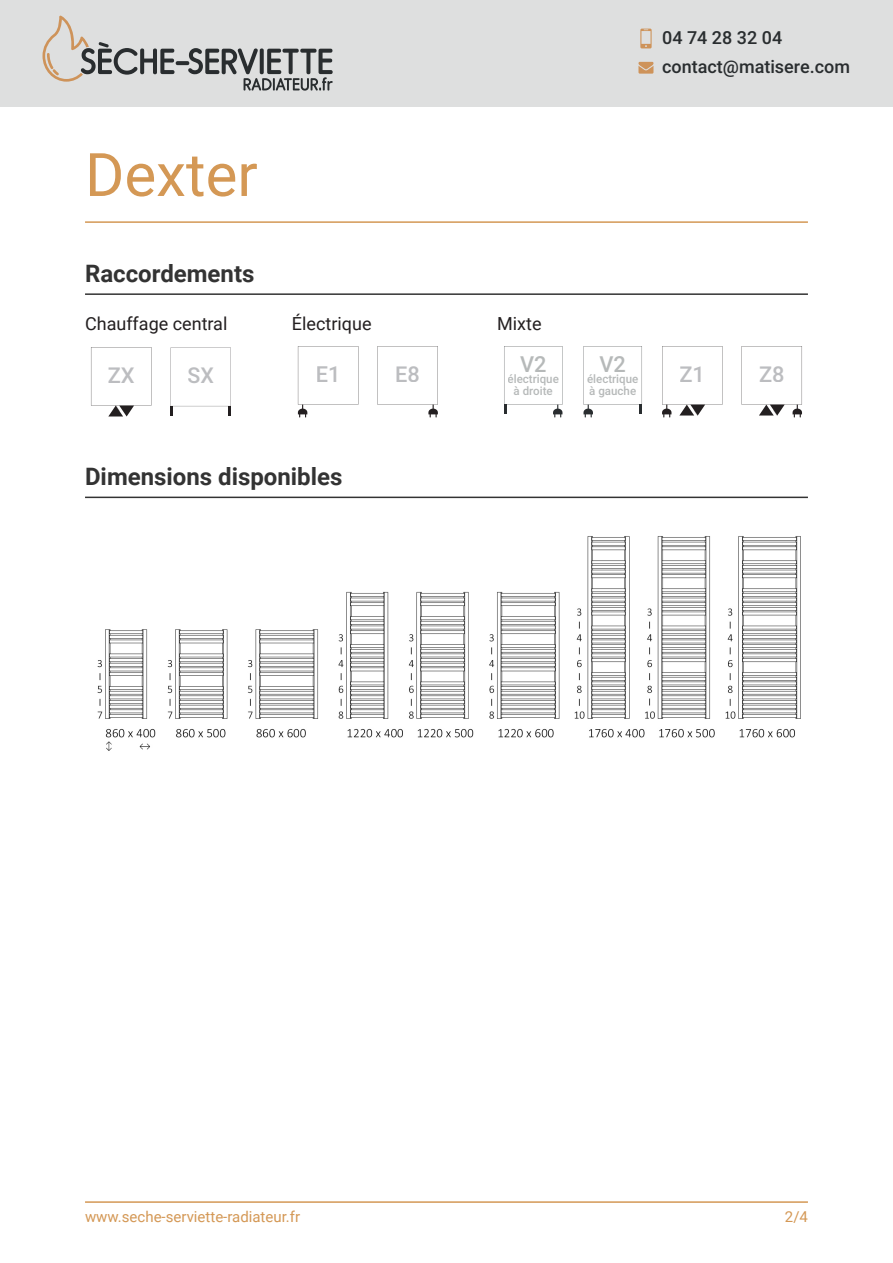
<style>
.page{position:relative;width:893px;height:1263px;background:#fff}
.page>*{position:absolute;margin:0;border:0;box-sizing:border-box;transform-origin:0 0}
.t1{font:60px "Roboto";color:#d49855}
.t2{font:700 24px "Roboto";color:#333}
.t3{font:500 22.05px "Roboto";color:#b6b9b9}
.t4{font:500 22.05px "Roboto";color:#bcbdc0}
.t5{font:500 21.9px "Roboto";color:#bcbdc0}
.t6{font:18px "Roboto";color:#231f20}
.t7{font:500 18px/29.2px "Roboto";color:#292d2f}
.t8{font:15px "Roboto";color:#d49855}
.t9{font:500 11.7px/11.7px "Roboto";color:#b6b9b9;text-align:center}
</style>
<div class="page">
<div style="left:0;top:0;width:892px;height:106px;background:#dedfdf"></div>
<svg style="left:42px;top:16px;width:291px;height:75px"></svg>
<svg style="left:640px;top:29px;width:12px;height:19px"></svg>
<svg style="left:638px;top:62px;width:15px;height:12px"></svg>
<hr style="left:85px;top:221px;width:723px;height:2px;background:#d49855">
<hr style="left:85px;top:1201px;width:723px;height:2px;background:#d49855">
<svg style="left:170px;top:348px;width:61px;height:68px"></svg>
<svg style="left:91px;top:347px;width:60px;height:69px"></svg>
<svg style="left:298px;top:346px;width:60px;height:71px"></svg>
<svg style="left:377px;top:346px;width:61px;height:71px"></svg>
<svg style="left:504px;top:346px;width:58px;height:71px"></svg>
<svg style="left:583px;top:346px;width:59px;height:71px"></svg>
<svg style="left:662px;top:346px;width:60px;height:71px"></svg>
<svg style="left:742px;top:346px;width:60px;height:71px"></svg>
<hr style="left:85px;top:293px;width:723px;height:2px;background:#333">
<hr style="left:85px;top:497px;width:723px;height:1px;background:#333">
<img style="left:97px;top:536px;width:704px;height:215px">
<p class="t7" style="left:662px;top:22px;width:189px">04 74 28 32 04 contact@matisere.com</p>
<h1 class="t1" style="left:85px;top:133px;width:174px">Dexter</h1>
<p class="t2" style="left:85px;top:256px;width:171px">Raccordements</p>
<p class="t6" style="left:85px;top:311px;width:144px">Chauffage central</p>
<p class="t5" style="left:108px;top:360px;width:28px">ZX</p>
<p class="t5" style="left:188px;top:360px;width:28px">SX</p>
<p class="t6" style="left:292px;top:311px;width:81px">Électrique</p>
<p class="t6" style="left:497px;top:311px;width:46px">Mixte</p>
<p class="t3" style="left:520px;top:348px;width:28px">V2</p>
<p class="t9" style="left:508px;top:373px;width:53px">électrique à droite</p>
<p class="t4" style="left:316px;top:358px;width:26px">E1</p>
<p class="t5" style="left:395px;top:359px;width:26px">E8</p>
<p class="t2" style="left:85px;top:459px;width:259px">Dimensions disponibles</p>
<p class="t3" style="left:599px;top:348px;width:28px">V2</p>
<p class="t9" style="left:587px;top:373px;width:53px;text-align:left">électrique à gauche</p>
<p class="t5" style="left:679px;top:359px;width:27px">Z1</p>
<p class="t5" style="left:759px;top:359px;width:27px">Z8</p>
<p class="t8" style="left:85px;top:1206px;width:217px">www.seche-serviette-radiateur.fr</p>
<p class="t8" style="left:785px;top:1206px;width:25px">2/4</p>
</div>
